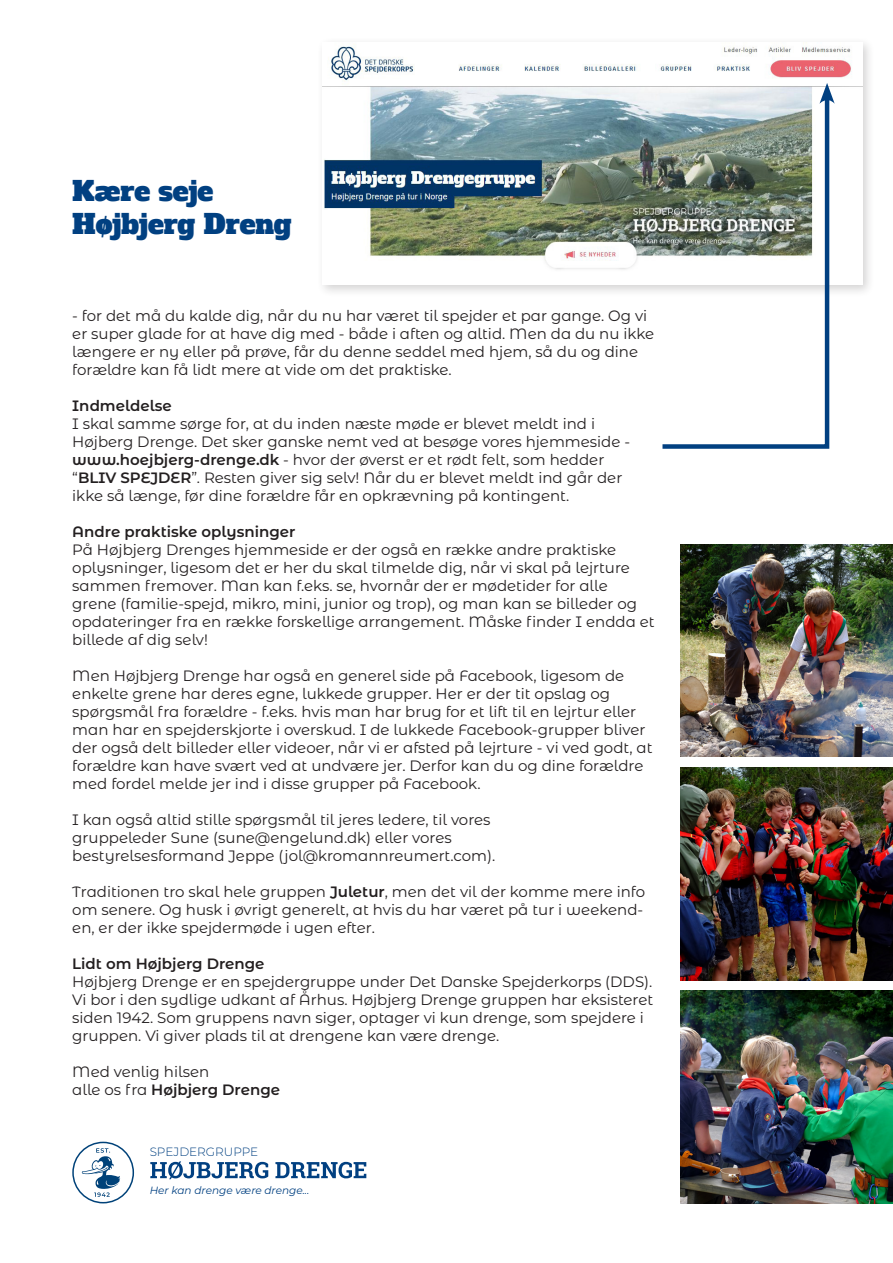
<style>
.page{position:relative;width:893px;height:1263px;background:#fff}
.page>*{position:absolute;margin:0;border:0;box-sizing:border-box;transform-origin:0 0}
.t1{font:27px/32.4px "Alfa Slab One";color:#014081}
.t2{font:15px/18px "Montserrat Alternates";color:#231f20}
.t3{font:600 15px "Montserrat Alternates";color:#231f20}
.t4{font:300 12px "Montserrat";color:#014081}
.t5{font:italic 10.5px "Montserrat";color:#014081}
.s1{font-weight:600}
.s2{font-weight:400}
</style>
<div class="page">
<img style="left:680px;top:544px;width:213px;height:213px">
<img style="left:680px;top:767px;width:213px;height:213px">
<img style="left:680px;top:991px;width:213px;height:212px">
<div style="left:317px;top:37px;width:558px;height:261px;background:#231f20;opacity:.2"></div>
<img style="left:322px;top:42px;width:540px;height:243px">
<svg style="left:658px;top:91px;width:174px;height:358px"></svg>
<svg style="left:819px;top:83px;width:16px;height:21px"></svg>
<svg style="left:150px;top:1161px;width:118px;height:18px"></svg>
<svg style="left:275px;top:1162px;width:91px;height:16px"></svg>
<svg style="left:82px;top:1148px;width:38px;height:49px"></svg>
<div style="left:72px;top:1142px;width:62px;height:61px;border:2px solid #004279;border-radius:50%"></div>
<p class="t1" style="left:72px;top:176px;width:221px">Kære seje<br>Højbjerg Dreng</p>
<p class="t2" style="left:72px;top:306px;width:583px">- for det må du kalde dig, når du nu har været til spejder et par gange. Og vi er super glade for at have dig med - både i aften og altid. Men da du nu ikke længere er ny eller på prøve, får du denne seddel med hjem, så du og dine forældre kan få lidt mere at vide om det praktiske.</p>
<p class="t3" style="left:72px;top:395px;width:101px">Indmeldelse</p>
<p class="t2" style="left:72px;top:414px;width:559px">I skal samme sørge for, at du inden næste møde er blevet meldt ind i Højberg Drenge. Det sker ganske nemt ved at besøge vores hjemmeside - <span class="s1">www.hoejbjerg-drenge.dk</span> - hvor der øverst er et rødt felt, som hedder “<span class="s1">BLIV SPEJDER</span>”. Resten giver sig selv! Når du er blevet meldt ind går der ikke så længe, før dine forældre får en opkrævning på kontingent.</p>
<p class="t3" style="left:72px;top:521px;width:225px">Andre praktiske oplysninger</p>
<p class="t2" style="left:72px;top:540px;width:584px">På Højbjerg Drenges hjemmeside er der også en række andre praktiske oplysninger, ligesom det er her du skal tilmelde dig, når vi skal på lejrture sammen fremover. Man kan f.eks. se, hvornår der er mødetider for alle grene (familie-spejd, mikro, mini, junior og trop), og man kan se billeder og opdateringer fra en række forskellige arrangement. Måske finder I endda et billede af dig selv!</p>
<p class="t2" style="left:72px;top:666px;width:582px">Men Højbjerg Drenge har også en generel side på Facebook, ligesom de enkelte grene har deres egne, lukkede grupper. Her er der tit opslag og spørgsmål fra forældre - f.eks. hvis man har brug for et lift til en lejrtur eller man har en spejderskjorte i overskud. I de lukkede Facebook-grupper bliver der også delt billeder eller videoer, når vi er afsted på lejrture - vi ved godt, at forældre kan have svært ved at undvære jer. Derfor kan du og dine forældre med fordel melde jer ind i disse grupper på Facebook.</p>
<p class="t2" style="left:72px;top:810px;width:424px">I kan også altid stille spørgsmål til jeres ledere, til vores gruppeleder Sune (sune@engelund.dk) eller vores bestyrelsesformand Jeppe (jol@kromannreumert.com).</p>
<p class="t2" style="left:72px;top:882px;width:574px">Traditionen tro skal hele gruppen <span class="s1">Juletur</span>, men det vil der komme mere info om senere. Og husk i øvrigt generelt, at hvis du har været på tur i weekend&shy;en, er der ikke spejdermøde i ugen efter.</p>
<p class="t3" style="left:72px;top:953px;width:194px">Lidt om Højbjerg Drenge</p>
<p class="t2" style="left:72px;top:972px;width:583px">Højbjerg Drenge er en spejdergruppe under Det Danske Spejderkorps (DDS).<br>Vi bor i den sydlige udkant af Århus. Højbjerg Drenge gruppen har eksisteret siden 1942. Som gruppens navn siger, optager vi kun drenge, som spejdere i gruppen. Vi giver plads til at drengene kan være drenge.</p>
<p class="t2" style="left:72px;top:1062px;width:138px">Med venlig hilsen</p>
<p class="t3" style="left:72px;top:1079px;width:209px"><span class="s2">alle os fra</span> Højbjerg Drenge</p>
<p class="t4" style="left:150px;top:1144px;width:110px">SPEJDERGRUPPE</p>
<p class="t5" style="left:150px;top:1183px;width:161px">Her kan drenge være drenge...</p>
</div>
